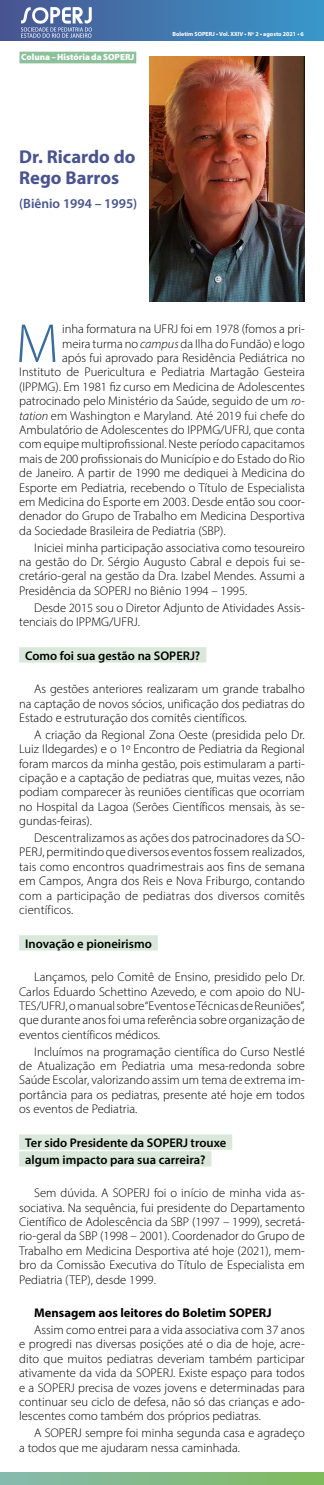
<style>
.page{position:relative;width:324px;height:1485px;background:#fff}
.page>*{position:absolute;margin:0;border:0;box-sizing:border-box;transform-origin:0 0}
.Corpo_d_texto_capitu{font:300 55.32px "Myriad Pro";color:#396d9e}
.Titulo{font:700 18.6px/21.6px "Myriad Pro";color:#485390}
.Titulo-2{font:600 13.5px "Myriad Pro";color:#485390}
.Corpo_de_texto{font:300 12.6px/14.4px "Myriad Pro";color:#000;text-align:justify}
.Corpo_d_texto_capitu-2{font:300 12.6px "Myriad Pro";color:#000}
.intertitulo{font:600 12.6px "Myriad Pro";color:#000}
.Corpo_de_texto-2{font:700 12.6px "Myriad Pro";color:#000}
.Chapeu{font:900 9px "Myriad Pro";color:#fff}
.t1{font:700 6px "Myriad Pro";color:#fff}
.s1{font-style:italic}
</style>
<div class="page">
<svg style="left:0;top:1472px;width:324px;height:13px;background:#83ba86"></svg>
<div style="left:19px;top:647px;width:187px;height:16px;background:#d9e8da"></div>
<div style="left:19px;top:935px;width:139px;height:16px;background:#d9e8da"></div>
<div style="left:19px;top:1134px;width:213px;height:16px;background:#d9e8da"></div>
<div style="left:19px;top:1151px;width:193px;height:16px;background:#d9e8da"></div>
<div style="left:0;top:0;width:324px;height:40px;background:linear-gradient(to right,#495591,#3998cb)"></div>
<img style="left:0;top:5px;width:108px;height:35px">
<img style="left:149px;top:56px;width:156px;height:246px">
<div style="left:20px;top:52px;width:116px;height:11px;background:#8bc099"></div>
<p class="Chapeu" style="left:21px;top:51px;width:115px">Coluna – História da SOPERJ</p>
<p class="Titulo" style="left:19px;top:145px;width:118px">Dr. Ricardo do<br>Rego Barros</p>
<p class="Titulo-2" style="left:19px;top:195px;width:120px">(Biênio 1994 – 1995)</p>
<p class="t1" style="left:172px;top:30px;width:133px">Boletim SOPERJ • Vol. XXIV • Nº 2 • agosto 2021 • 6</p>
<p class="Corpo_d_texto_capitu" style="left:16px;top:310px;width:45px">M</p>
<p class="Corpo_d_texto_capitu-2" style="left:62px;top:321px;width:244px">inha formatura na UFRJ foi em 1978 (fomos a pri-</p>
<p class="Corpo_d_texto_capitu-2" style="left:62px;top:336px;width:244px">meira turma no <span class="s1">campus</span> da Ilha do Fundão) e logo</p>
<p class="Corpo_d_texto_capitu-2" style="left:62px;top:350px;width:244px">após fui aprovado para Residência Pediátrica no</p>
<p class="Corpo_d_texto_capitu-2" style="left:19px;top:365px;width:287px">Instituto de Puericultura e Pediatria Martagão Gesteira</p>
<p class="Corpo_d_texto_capitu-2" style="left:19px;top:379px;width:287px">(IPPMG). Em 1981 fiz curso em Medicina de Adolescentes</p>
<p class="Corpo_d_texto_capitu-2" style="left:19px;top:393px;width:287px">patrocinado pelo Ministério da Saúde, seguido de um <span class="s1">ro-</span></p>
<p class="Corpo_d_texto_capitu-2" style="left:19px;top:408px;width:287px"><span class="s1">tation</span> em Washington e Maryland. Até 2019 fui chefe do</p>
<p class="Corpo_d_texto_capitu-2" style="left:19px;top:422px;width:287px">Ambulatório de Adolescentes do IPPMG/UFRJ, que conta</p>
<p class="Corpo_d_texto_capitu-2" style="left:19px;top:437px;width:287px">com equipe multiprofissional. Neste período capacitamos</p>
<p class="Corpo_d_texto_capitu-2" style="left:19px;top:451px;width:287px">mais de 200 profissionais do Município e do Estado do Rio</p>
<p class="Corpo_d_texto_capitu-2" style="left:19px;top:465px;width:287px">de Janeiro. A partir de 1990 me dediquei à Medicina do</p>
<p class="Corpo_d_texto_capitu-2" style="left:19px;top:480px;width:287px">Esporte em Pediatria, recebendo o Título de Especialista</p>
<p class="Corpo_d_texto_capitu-2" style="left:19px;top:494px;width:287px">em Medicina do Esporte em 2003. Desde então sou coor-</p>
<p class="Corpo_d_texto_capitu-2" style="left:19px;top:509px;width:287px">denador do Grupo de Trabalho em Medicina Desportiva</p>
<p class="Corpo_d_texto_capitu-2" style="left:19px;top:523px;width:208px">da Sociedade Brasileira de Pediatria (SBP).</p>
<p class="Corpo_de_texto" style="left:19px;top:540px;width:287px;text-indent:15px">Iniciei minha participação associativa como tesoureiro na gestão do Dr. Sérgio Augusto Cabral e depois fui se&shy;cretário-geral na gestão da Dra. Izabel Mendes. Assumi a Presidência da SOPERJ no Biênio 1994 – 1995.</p>
<p class="Corpo_de_texto" style="left:19px;top:600px;width:287px;text-indent:15px">Desde 2015 sou o Diretor Adjunto de Atividades Assis&shy;tenciais do IPPMG/UFRJ.</p>
<p class="intertitulo" style="left:25px;top:647px;width:177px">Como foi sua gestão na SOPERJ?</p>
<p class="Corpo_de_texto" style="left:19px;top:682px;width:287px;text-indent:15px">As gestões anteriores realizaram um grande trabalho na captação de novos sócios, unificação dos pediatras do Estado e estruturação dos comitês científicos.</p>
<p class="Corpo_de_texto" style="left:19px;top:727px;width:287px;text-indent:15px">A criação da Regional Zona Oeste (presidida pelo Dr.<br>Luiz Ildegardes) e o 1º Encontro de Pediatria da Regional foram marcos da minha gestão, pois estimularam a parti&shy;cipação e a captação de pediatras que, muitas vezes, não podiam comparecer às reuniões científicas que ocorriam no Hospital da Lagoa (Serões Científicos mensais, às se&shy;gundas-feiras).</p>
<p class="Corpo_de_texto" style="left:19px;top:830px;width:287px;text-indent:15px">Descentralizamos as ações dos patrocinadores da SO-PERJ, permitindo que diversos eventos fossem realizados, tais como encontros quadrimestrais aos fins de semana em Campos, Angra dos Reis e Nova Friburgo, contando com a participação de pediatras dos diversos comitês científicos.</p>
<p class="intertitulo" style="left:25px;top:935px;width:128px">Inovação e pioneirismo</p>
<p class="Corpo_de_texto" style="left:19px;top:970px;width:287px;text-indent:15px">Lançamos, pelo Comitê de Ensino, presidido pelo Dr.<br>Carlos Eduardo Schettino Azevedo, e com apoio do NU-TES/UFRJ, o manual sobre “Eventos e Técnicas de Reuniões”, que durante anos foi uma referência sobre organização de eventos científicos médicos.</p>
<p class="Corpo_de_texto" style="left:19px;top:1044px;width:287px;text-indent:15px">Incluímos na programação científica do Curso Nestlé de Atualização em Pediatria uma mesa-redonda sobre Saúde Escolar, valorizando assim um tema de extrema im&shy;portância para os pediatras, presente até hoje em todos os eventos de Pediatria.</p>
<p class="intertitulo" style="left:25px;top:1135px;width:203px">Ter sido Presidente da SOPERJ trouxe</p>
<p class="intertitulo" style="left:25px;top:1151px;width:182px">algum impacto para sua carreira?</p>
<p class="Corpo_de_texto" style="left:19px;top:1186px;width:287px;text-indent:15px">Sem dúvida. A SOPERJ foi o início de minha vida as&shy;sociativa. Na sequência, fui presidente do Departamento Científico de Adolescência da SBP (1997 – 1999), secretá&shy;rio-geral da SBP (1998 – 2001). Coordenador do Grupo de Trabalho em Medicina Desportiva até hoje (2021), mem&shy;bro da Comissão Executiva do Título de Especialista em Pediatria (TEP), desde 1999.</p>
<p class="Corpo_de_texto-2" style="left:34px;top:1305px;width:239px">Mensagem aos leitores do Boletim SOPERJ</p>
<p class="Corpo_de_texto" style="left:19px;top:1322px;width:287px;text-indent:15px">Assim como entrei para a vida associativa com 37 anos e progredi nas diversas posições até o dia de hoje, acre&shy;dito que muitos pediatras deveriam também participar ativamente da vida da SOPERJ. Existe espaço para todos e a SOPERJ precisa de vozes jovens e determinadas para continuar seu ciclo de defesa, não só das crianças e ado&shy;lescentes como também dos próprios pediatras.</p>
<p class="Corpo_de_texto" style="left:19px;top:1426px;width:287px;text-indent:15px">A SOPERJ sempre foi minha segunda casa e agradeço a todos que me ajudaram nessa caminhada.</p>
</div>
